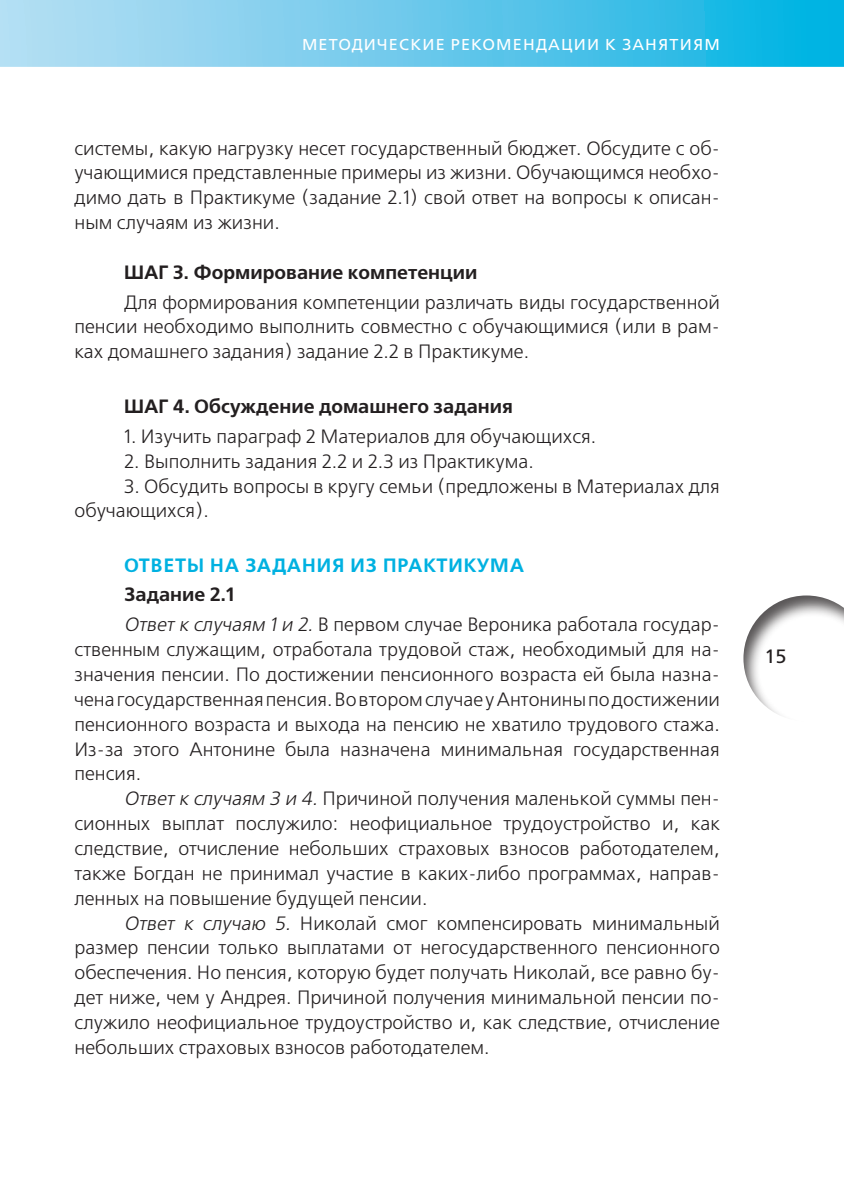
<style>
.page{position:relative;width:844px;height:1191px;background:#fff}
.page>*{position:absolute;margin:0;border:0;box-sizing:border-box;transform-origin:0 0}
.t1{font:19.25px/24.8px "Free Set C";color:#231f20;text-align:justify}
.t2{font:700 19.25px "Free Set C";color:#231f20}
.t3{font:600 19.25px "Free Set";letter-spacing:.05em;color:#00b1e1}
.t4{font:19.25px "Free Set C San Pin";color:#231f20}
.t5{font:15.75px "Free Set C San Pin";letter-spacing:.075em;color:#fff}
.s1{font-weight:700}
.s2{font-style:italic}
</style>
<div class="page">
<div style="left:742px;top:595px;width:101px;height:127px;background:#231f20;opacity:.75"></div>
<svg style="left:0;top:0;width:843px;height:67px;background:#63c8eb"></svg>
<p class="t5" style="left:302px;top:36px;width:419px">МЕТОДИЧЕСКИЕ РЕКОМЕНДАЦИИ К ЗАНЯТИЯМ</p>
<p class="t1" style="left:74px;top:136px;width:646px">системы, какую нагрузку несет государственный бюджет. Обсудите с об&shy;учающимися представленные примеры из жизни. Обучающимся необхо&shy;димо дать в Практикуме (задание 2.1) свой ответ на вопросы к описан&shy;ным случаям из жизни.</p>
<p class="t2" style="left:124px;top:261px;width:355px">ШАГ 3. Формирование компетенции</p>
<p class="t1" style="left:74px;top:290px;width:646px;text-indent:50px">Для формирования компетенции различать виды государственной пенсии необходимо выполнить совместно с обучающимися (или в рам&shy;ках домашнего задания) задание 2.2 в Практикуме.</p>
<p class="t2" style="left:124px;top:395px;width:390px">ШАГ 4. Обсуждение домашнего задания</p>
<p class="t1" style="left:124px;top:425px;width:473px">1. Изучить параграф 2 Материалов для обучающихся.</p>
<p class="t1" style="left:124px;top:449px;width:411px">2. Выполнить задания 2.2 и 2.3 из Практикума.</p>
<p class="t1" style="left:74px;top:474px;width:646px;text-indent:50px">3. Обсудить вопросы в кругу семьи (предложены в Материалах для обучающихся).</p>
<p class="t3" style="left:124px;top:554px;width:401px">ОТВЕТЫ НА ЗАДАНИЯ ИЗ ПРАКТИКУМА</p>
<p class="t1" style="left:124px;top:581px;width:597px;line-height:29.8px"><span class="s1">Задание 2.1<br></span><span class="s2">Ответ к случаям 1и 2.</span>В первом случае Вероника работала государ-</p>
<p class="t1" style="left:74px;top:638px;width:646px">ственным служащим, отработала трудовой стаж, необходимый для на&shy;значения пенсии. По достижении пенсионного возраста ей была назна&shy;чена государственная пенсия. Во втором случае у Антонины по достижении пенсионного возраста и выхода на пенсию не хватило трудового стажа.<br>Из-за этого Антонине была назначена минимальная государственная пенсия.</p>
<p class="t1" style="left:74px;top:787px;width:646px;text-indent:50px"><span class="s2">Ответ к случаям 3 и 4.</span>Причиной получения маленькой суммы пен&shy;сионных выплат послужило: неофициальное трудоустройство и, как следствие, отчисление небольших страховых взносов работодателем, также Богдан не принимал участие в каких-либо программах, направ&shy;ленных на повышение будущей пенсии.</p>
<p class="t1" style="left:74px;top:911px;width:646px;text-indent:50px"><span class="s2">Ответ к случаю 5.</span> Николай смог компенсировать минимальный размер пенсии только выплатами от негосударственного пенсионного обеспечения. Но пенсия, которую будет получать Николай, все равно бу&shy;дет ниже, чем у Андрея. Причиной получения минимальной пенсии по&shy;служило неофициальное трудоустройство и, как следствие, отчисление небольших страховых взносов работодателем.</p>
<p class="t4" style="left:764px;top:646px;width:24px">15</p>
</div>
